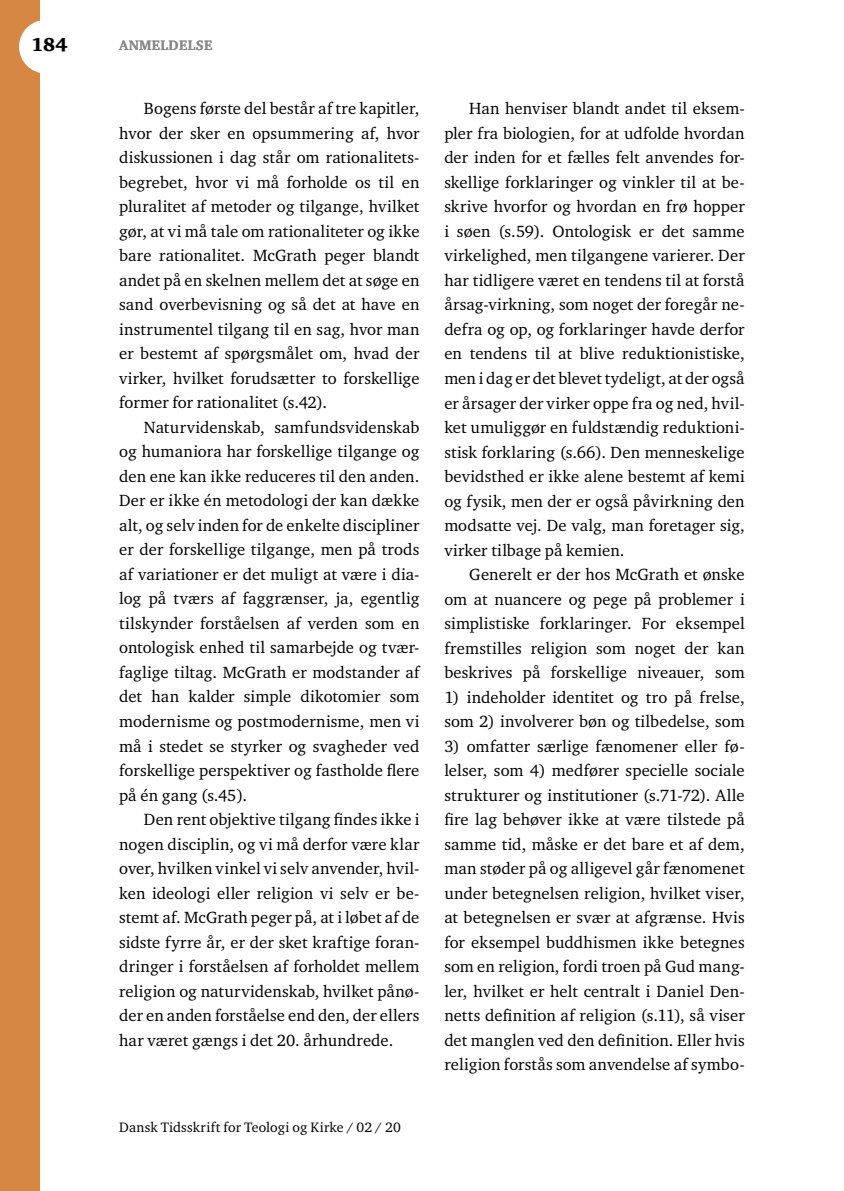
<style>
.page{position:relative;width:844px;height:1191px;background:#fff}
.page>*{position:absolute;margin:0;border:0;box-sizing:border-box;transform-origin:0 0}
.t1{font:900 19.25px "Charter ITC Std";color:#000}
.t2{font:16.62px/24.5px "Charter ITC Std";letter-spacing:.005em;color:#000;text-align:justify}
.t3{font:14px "Charter ITC Std";letter-spacing:.01em;color:#000}
.t4{font:700 14px "Charter ITC Std";letter-spacing:.025em;color:#87888a}
</style>
<div class="page">
<div style="left:0;top:0;width:40px;height:1191px;background:#d78643"></div>
<div style="left:19px;top:20px;width:54px;height:54px;background:#fff;border-radius:50%"></div>
<p class="t1" style="left:31px;top:33px;width:38px">184</p>
<p class="t4" style="left:119px;top:37px;width:95px">ANMELDELSE</p>
<p class="t2" style="left:119px;top:96px;width:302px;text-indent:25px">Bogens første del består af tre kapitler, hvor der sker en opsummering af, hvor diskussionen i dag står om rationalitets&shy;begrebet, hvor vi må forholde os til en pluralitet af metoder og tilgange, hvilket gør, at vi må tale om rationaliteter og ikke bare rationalitet. McGrath peger blandt andet på en skelnen mellem det at søge en sand overbevisning og så det at have en instrumentel tilgang til en sag, hvor man er bestemt af spørgsmålet om, hvad der virker, hvilket forudsætter to forskellige former for rationalitet (s.42).</p>
<p class="t2" style="left:119px;top:414px;width:302px;text-indent:25px">Naturvidenskab, samfundsvidenskab og humaniora har forskellige tilgange og den ene kan ikke reduceres til den anden.<br>Der er ikke én metodologi der kan dække alt, og selv inden for de enkelte discipliner er der forskellige tilgange, men på trods af variationer er det muligt at være i dia&shy;log på tværs af faggrænser, ja, egentlig tilskynder forståelsen af verden som en ontologisk enhed til samarbejde og tvær&shy;faglige tiltag. McGrath er modstander af det han kalder simple dikotomier som modernisme og postmodernisme, men vi må i stedet se styrker og svagheder ved forskellige perspektiver og fastholde flere på én gang (s.45).</p>
<p class="t2" style="left:119px;top:807px;width:302px;text-indent:25px">Den rent objektive tilgang findes ikke i nogen disciplin, og vi må derfor være klar over, hvilken vinkel vi selv anvender, hvil&shy;ken ideologi eller religion vi selv er be&shy;stemt af. McGrath peger på, at i løbet af de sidste fyrre år, er der sket kraftige foran&shy;dringer i forståelsen af forholdet mellem religion og naturvidenskab, hvilket pånø&shy;der en anden forståelse end den, der ellers har været gængs i det 20. århundrede.</p>
<p class="t3" style="left:119px;top:1118px;width:283px">Dansk Tidsskrift for Teologi og Kirke / 02 / 20</p>
<p class="t2" style="left:444px;top:96px;width:302px;text-indent:25px">Han henviser blandt andet til eksem&shy;pler fra biologien, for at udfolde hvordan der inden for et fælles felt anvendes for&shy;skellige forklaringer og vinkler til at be&shy;skrive hvorfor og hvordan en frø hopper i søen (s.59). Ontologisk er det samme virkelighed, men tilgangene varierer. Der har tidligere været en tendens til at forstå årsag-virkning, som noget der foregår ne&shy;defra og op, og forklaringer havde derfor en tendens til at blive reduktionistiske, men i dag er det blevet tydeligt, at der også er årsager der virker oppe fra og ned, hvil&shy;ket umuliggør en fuldstændig reduktioni&shy;stisk forklaring (s.66). Den menneskelige bevidsthed er ikke alene bestemt af kemi og fysik, men der er også påvirkning den modsatte vej. De valg, man foretager sig, virker tilbage på kemien.</p>
<p class="t2" style="left:444px;top:562px;width:302px;text-indent:25px">Generelt er der hos McGrath et ønske om at nuancere og pege på problemer i simplistiske forklaringer. For eksempel fremstilles religion som noget der kan beskrives på forskellige niveauer, som</p>
<p class="t2" style="left:444px;top:684px;width:302px">1) indeholder identitet og tro på frelse, som 2) involverer bøn og tilbedelse, som</p>
<p class="t2" style="left:444px;top:733px;width:302px">3) omfatter særlige fænomener eller fø&shy;lelser, som 4) medfører specielle sociale strukturer og institutioner (s.71-72). Alle fire lag behøver ikke at være tilstede på samme tid, måske er det bare et af dem, man støder på og alligevel går fænomenet under betegnelsen religion, hvilket viser, at betegnelsen er svær at afgrænse. Hvis for eksempel buddhismen ikke betegnes som en religion, fordi troen på Gud mang&shy;ler, hvilket er helt centralt i Daniel Den&shy;netts definition af religion (s.11), så viser det manglen ved den definition. Eller hvis religion forstås som anvendelse af symbo-</p>
</div>
